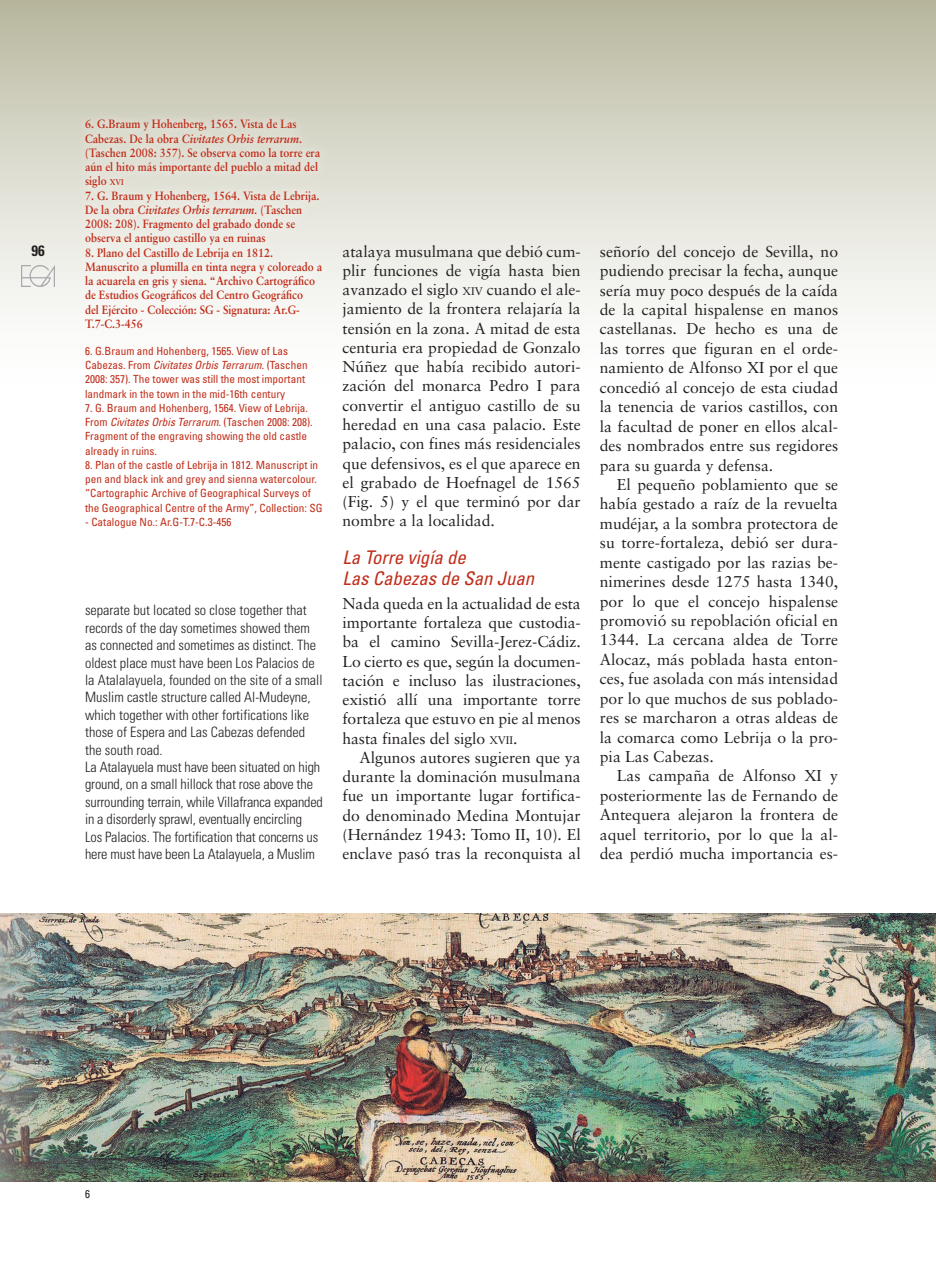
<style>
.page{position:relative;width:936px;height:1276px;background:#fff}
.page>*{position:absolute;margin:0;border:0;box-sizing:border-box;transform-origin:0 0}
.SUBTITULO_CAST{font:italic condensed 18.75px/21px "Univers";color:#c02d19}
.TFM_-_PARRAFO_NORMAL{font:15.75px/19.5px "Sabon";color:#231f20;text-align:justify}
.t1{font:700 condensed 15px "Univers";color:#231f20}
.Body_Text{font:300 condensed 14.25px/17.4px "Univers";color:#231f20}
.SUBTITULO_INGLES{font:700 12px/14.2px "Sabon";color:#c02d19;scale:.9 1}
.t2{font:condensed 11.25px/14.2px "Univers";color:#c02d19}
.PIES_DE_FOTO_INGLES{font:condensed 11.25px "Univers";color:#231f20}
.s1{font-style:italic}
.s2{font-size:8.4px}
.s3{font-size:10.95px}
</style>
<div class="page">
<div style="left:0;top:0;width:935px;height:383px;background:linear-gradient(to bottom,#bab9a1,#fff)"></div>
<img style="left:0;top:914px;width:935px;height:267px">
<img style="left:22px;top:265px;width:33px;height:21px">
<div style="left:76px;top:110px;width:255px;height:427px;background:linear-gradient(to bottom,#dfdfd4,#fff)"></div>
<p class="t1" style="left:32px;top:242px;width:15px">96</p>
<p class="SUBTITULO_INGLES" style="left:85px;top:117px;width:262px">6. G.Braum y Hohenberg, 1565. Vista de Las Cabezas. De la obra <span class="s1">Civitates Orbis terrarum</span>. (Taschen 2008: 357). Se observa como la torre era aún el hito más importante del pueblo a mitad del siglo <span class="s2">xvi</span></p>
<p class="SUBTITULO_INGLES" style="left:85px;top:188px;width:262px">7. G. Braum y Hohenberg, 1564. Vista de Lebrija.<br>De la obra <span class="s1">Civitates Orbis terrarum.</span> (Taschen 2008: 208). Fragmento del grabado donde se observa el antiguo castillo ya en ruinas</p>
<p class="SUBTITULO_INGLES" style="left:85px;top:245px;width:265px">8. Plano del Castillo de Lebrija en 1812.<br>Manuscrito a plumilla en tinta negra y coloreado a la acuarela en gris y siena. “Archivo Cartográfico de Estudios Geográficos del Centro Geográfico<br>del Ejército - Colección: SG - Signatura: Ar.G-T.7-C.3-456</p>
<p class="t2" style="left:85px;top:344px;width:224px">6. G.Braum and Hohenberg, 1565. View of Las Cabezas. From <span class="s1">Civitates Orbis Terrarum</span>. (Taschen 2008: 357). The tower was still the most important landmark in the town in the mid-16th century</p>
<p class="t2" style="left:85px;top:401px;width:229px">7. G. Braum and Hohenberg, 1564. View of Lebrija.<br>From <span class="s1">Civitates Orbis Terrarum</span>. (Taschen 2008: 208).<br>Fragment of the engraving showing the old castle already in ruins.</p>
<p class="t2" style="left:85px;top:458px;width:239px">8. Plan of the castle of Lebrija in 1812. Manuscript in pen and black ink and grey and sienna watercolour. “Cartographic Archive of Geographical Surveys of the Geographical Centre of the Army”, Collection: SG</p>
<p class="t2" style="left:85px;top:515px;width:148px">- Catalogue No.: Ar.G-T.7-C.3-456</p>
<p class="Body_Text" style="left:85px;top:601px;width:239px">separate but located so close together that records of the day sometimes showed them as connected and sometimes as distinct. The oldest place must have been Los Palacios de la Atalalayuela, founded on the site of a small Muslim castle structure called Al-Mudeyne, which together with other fortifications like those of Espera and Las Cabezas defended the south road.</p>
<p class="Body_Text" style="left:85px;top:758px;width:239px">La Atalayuela must have been situated on high ground, on a small hillock that rose above the surrounding terrain, while Villafranca expanded in a disorderly sprawl, eventually encircling<br>Los Palacios. The fortification that concerns us here must have been La Atalayuela, a Muslim</p>
<p class="TFM_-_PARRAFO_NORMAL" style="left:342px;top:241px;width:240px">atalaya musulmana que debió cum&shy;plir funciones de vigía hasta bien avanzado el siglo <span class="s3">XIV</span> cuando el ale&shy;jamiento de la frontera relajaría la tensión en la zona. A mitad de esta centuria era propiedad de Gonzalo Núñez que había recibido autori&shy;zación del monarca Pedro I para convertir el antiguo castillo de su heredad en una casa palacio. Este palacio, con fines más residenciales que defensivos, es el que aparece en el grabado de Hoefnagel de 1565 (Fig. 5) y el que terminó por dar nombre a la localidad.</p>
<p class="SUBTITULO_CAST" style="left:342px;top:547px;width:193px">La Torre vigía de<br>Las Cabezas de San Juan</p>
<p class="TFM_-_PARRAFO_NORMAL" style="left:342px;top:593px;width:240px">Nada queda en la actualidad de esta importante fortaleza que custodia&shy;ba el camino Sevilla-Jerez-Cádiz.<br>Lo cierto es que, según la documen&shy;tación e incluso las ilustraciones, existió allí una importante torre fortaleza que estuvo en pie al menos hasta finales del siglo <span class="s3">XVII</span>.</p>
<p class="TFM_-_PARRAFO_NORMAL" style="left:342px;top:747px;width:240px;text-indent:17px">Algunos autores sugieren que ya durante la dominación musulmana fue un importante lugar fortifica&shy;do denominado Medina Montujar (Hernández 1943: Tomo II, 10). El enclave pasó tras la reconquista al</p>
<p class="TFM_-_PARRAFO_NORMAL" style="left:600px;top:241px;width:240px">señorío del concejo de Sevilla, no pudiendo precisar la fecha, aunque sería muy poco después de la caída de la capital hispalense en manos castellanas. De hecho es una de las torres que figuran en el orde&shy;namiento de Alfonso XI por el que concedió al concejo de esta ciudad la tenencia de varios castillos, con la facultad de poner en ellos alcal&shy;des nombrados entre sus regidores para su guarda y defensa.</p>
<p class="TFM_-_PARRAFO_NORMAL" style="left:600px;top:474px;width:240px;text-indent:17px">El pequeño poblamiento que se había gestado a raíz de la revuelta mudéjar, a la sombra protectora de su torre-fortaleza, debió ser dura&shy;mente castigado por las razias be&shy;nimerines desde 1275 hasta 1340, por lo que el concejo hispalense promovió su repoblación oficial en 1344. La cercana aldea de Torre Alocaz, más poblada hasta enton&shy;ces, fue asolada con más intensidad por lo que muchos de sus poblado&shy;res se marcharon a otras aldeas de la comarca como Lebrija o la pro&shy;pia Las Cabezas.</p>
<p class="TFM_-_PARRAFO_NORMAL" style="left:600px;top:766px;width:240px;text-indent:17px">Las campaña de Alfonso XI y posteriormente las de Fernando de Antequera alejaron la frontera de aquel territorio, por lo que la al&shy;dea perdió mucha importancia es-</p>
<p class="PIES_DE_FOTO_INGLES" style="left:85px;top:1186px;width:6px">6</p>
</div>
